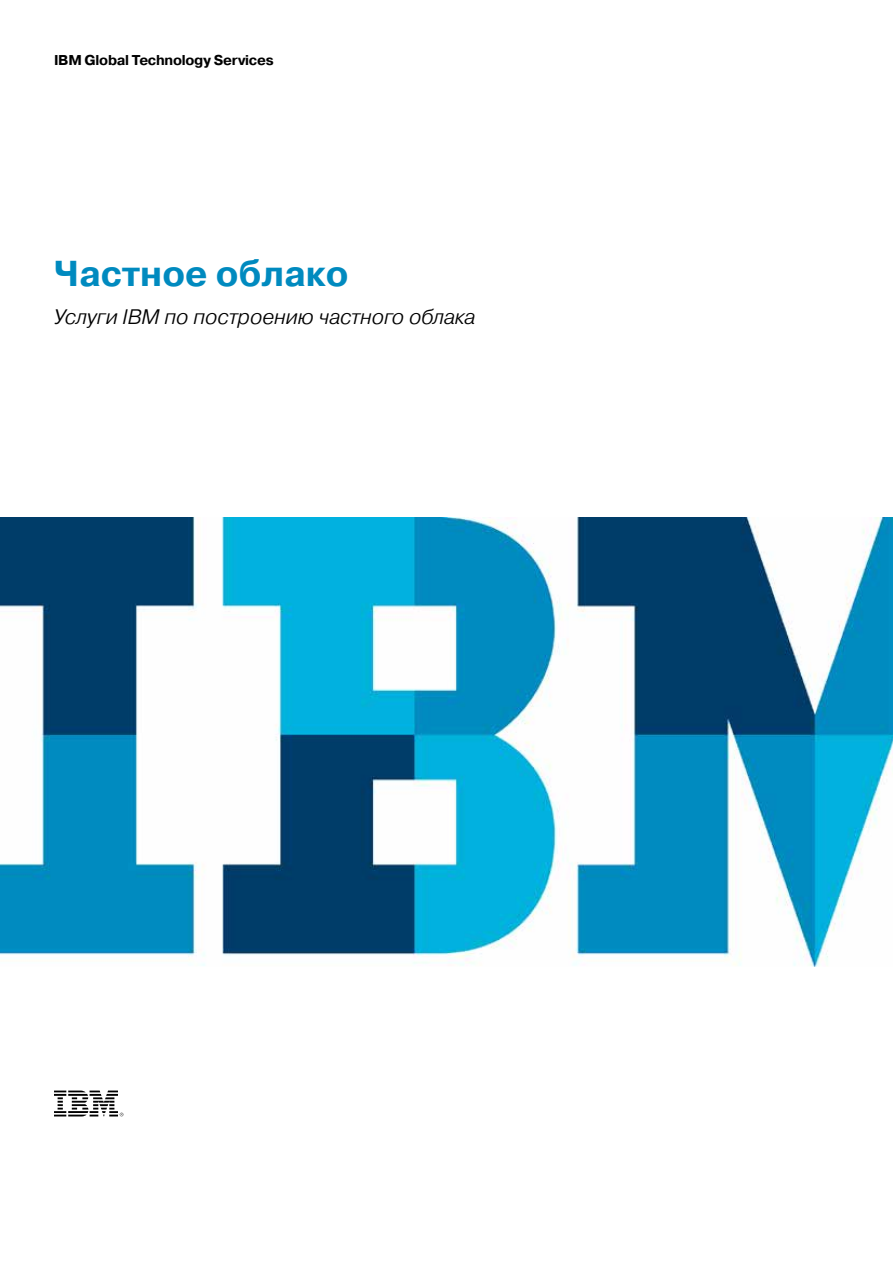
<style>
.page{position:relative;width:893px;height:1263px;background:#fff}
.page>*{position:absolute;margin:0;border:0;box-sizing:border-box;transform-origin:0 0}
.t1{font:36px "Pragmatica Bold C";color:#008abf}
.t2{font:italic 21px "Pragmatica Light C";color:#000}
.t3{font:14.25px "Pragmatica Bold C";letter-spacing:-.02em;color:#000}
</style>
<div class="page">
<svg style="left:54px;top:1090px;width:69px;height:26px"></svg>
<img style="left:0;top:517px;width:893px;height:450px">
<p class="t3" style="left:54px;top:52px;width:221px">IBM Global Technology Services</p>
<h1 class="t1" style="left:54px;top:254px;width:296px">Частное облако</h1>
<p class="t2" style="left:54px;top:305px;width:423px">Услуги IBM по построению частного облака</p>
</div>
